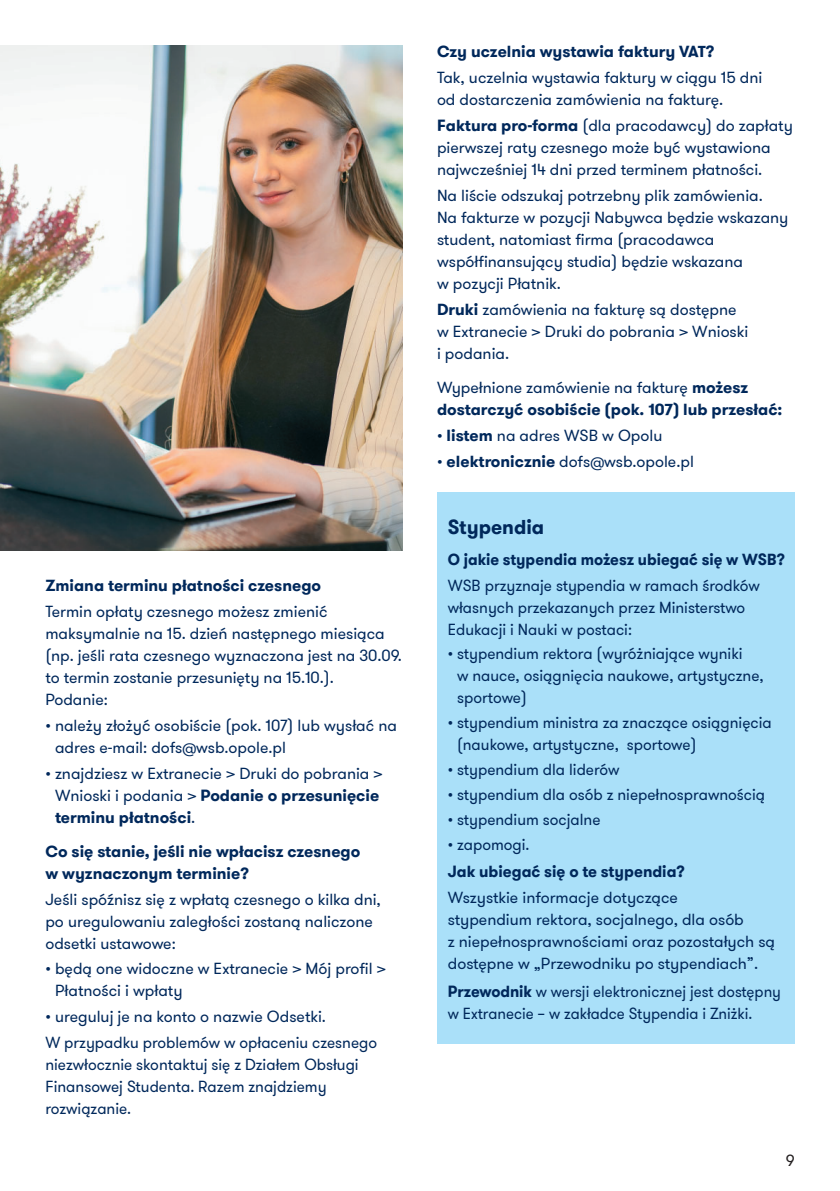
<style>
.page{position:relative;width:840px;height:1191px;background:#fff}
.page>*{position:absolute;margin:0;border:0;box-sizing:border-box;transform-origin:0 0}
.t1{font:700 20px "GT Walsheim Pro";color:#00285b}
.t2{font:16px/22px "GT Walsheim Pro";color:#00285b}
.t3{font:700 16px/22px "GT Walsheim Pro";color:#00285b}
.t4{font:16px/22px "GT Walsheim Pro";color:#00285b;scale:.95 1}
.t5{font:700 16px "GT Walsheim Pro";color:#00285b;scale:.95 1}
.t6{font:16px "GT Walsheim Pro";color:#231f20}
.s1{font-weight:700}
.s2{font-weight:400}
</style>
<div class="page">
<img style="left:0;top:45px;width:403px;height:505px">
<div style="left:437px;top:492px;width:357px;height:551px;background:#aae0f9"></div>
<p class="t3" style="left:45px;top:574px;width:277px">Zmiana terminu płatności czesnego</p>
<p class="t2" style="left:45px;top:600px;width:358px">Termin opłaty czesnego możesz zmienić maksymalnie na 15. dzień następnego miesiąca (np. jeśli rata czesnego wyznaczona jest na 30.09. to termin zostanie przesunięty na 15.10.).<br>Podanie:</p>
<p class="t2" style="left:55px;top:714px;width:343px;text-indent:-10px">• należy złożyć osobiście (pok. 107) lub wysłać na adres e-mail: dofs@wsb.opole.pl</p>
<p class="t2" style="left:55px;top:762px;width:329px;text-indent:-10px">• znajdziesz w Extranecie &gt; Druki do pobrania &gt;<br>Wnioski i podania &gt; <span class="s1">Podanie o przesunięcie terminu płatności</span>.</p>
<p class="t3" style="left:45px;top:840px;width:316px">Co się stanie, jeśli nie wpłacisz czesnego w wyznaczonym terminie?</p>
<p class="t2" style="left:45px;top:887px;width:337px">Jeśli spóźnisz się z wpłatą czesnego o kilka dni, po uregulowaniu zaległości zostaną naliczone odsetki ustawowe:</p>
<p class="t2" style="left:55px;top:957px;width:332px;text-indent:-10px">• będą one widoczne w Extranecie &gt; Mój profil &gt;<br>Płatności i wpłaty</p>
<p class="t2" style="left:45px;top:1003px;width:333px;line-height:26px">• ureguluj je na konto o nazwie Odsetki.<br>W przypadku problemów w opłaceniu czesnego</p>
<p class="t2" style="left:45px;top:1053px;width:314px">niezwłocznie skontaktuj się z Działem Obsługi<br>Finansowej Studenta. Razem znajdziemy rozwiązanie.</p>
<p class="t3" style="left:437px;top:41px;width:279px">Czy uczelnia wystawia faktury VAT?</p>
<p class="t2" style="left:437px;top:67px;width:327px">Tak, uczelnia wystawia faktury w ciągu 15 dni od dostarczenia zamówienia na fakturę.</p>
<p class="t2" style="left:437px;top:114px;width:357px"><span class="s1">Faktura pro-forma</span> (dla pracodawcy) do zapłaty pierwszej raty czesnego może być wystawiona najwcześniej 14 dni przed terminem płatności.</p>
<p class="t2" style="left:437px;top:184px;width:353px">Na liście odszukaj potrzebny plik zamówienia.<br>Na fakturze w pozycji Nabywca będzie wskazany student, natomiast firma (pracodawca współfinansujący studia) będzie wskazana<br>w pozycji Płatnik.</p>
<p class="t2" style="left:437px;top:298px;width:313px"><span class="s1">Druki</span> zamówienia na fakturę są dostępne w Extranecie &gt; Druki do pobrania &gt; Wnioski i podania.</p>
<p class="t3" style="left:437px;top:376px;width:347px"><span class="s2">Wypełnione zamówienie na fakturę</span> możesz dostarczyć osobiście (pok. 107) lub przesłać:</p>
<p class="t2" style="left:437px;top:424px;width:227px">• <span class="s1">listem</span> na adres WSB w Opolu</p>
<p class="t2" style="left:437px;top:450px;width:258px">• <span class="s1">elektronicznie</span> dofs@wsb.opole.pl</p>
<p class="t1" style="left:447px;top:514px;width:98px">Stypendia</p>
<p class="t5" style="left:447px;top:549px;width:356px">O jakie stypendia możesz ubiegać się w WSB?</p>
<p class="t2" style="left:447px;top:574px;width:313px">WSB przyznaje stypendia w ramach środków własnych przekazanych przez Ministerstwo<br>Edukacji i Nauki w postaci:</p>
<p class="t2" style="left:457px;top:642px;width:308px;text-indent:-9px">• stypendium rektora (wyróżniające wyniki<br>w nauce, osiągnięcia naukowe, artystyczne, sportowe)</p>
<p class="t2" style="left:457px;top:711px;width:316px;text-indent:-9px">• stypendium ministra za znaczące osiągnięcia (naukowe, artystyczne, sportowe)</p>
<p class="t2" style="left:447px;top:758px;width:173px">• stypendium dla liderów</p>
<p class="t2" style="left:447px;top:783px;width:319px">• stypendium dla osób z niepełnosprawnością</p>
<p class="t2" style="left:447px;top:808px;width:154px">• stypendium socjalne</p>
<p class="t2" style="left:447px;top:833px;width:83px">• zapomogi.</p>
<p class="t3" style="left:447px;top:860px;width:238px">Jak ubiegać się o te stypendia?</p>
<p class="t2" style="left:447px;top:886px;width:329px">Wszystkie informacje dotyczące<br>stypendium rektora, socjalnego, dla osób<br>z niepełnosprawnościami oraz pozostałych są dostępne w „Przewodniku po stypendiach”.</p>
<p class="t4" style="left:447px;top:980px;width:352px"><span class="s1">Przewodnik</span> w wersji elektronicznej jest dostępny w Extranecie – w zakładce Stypendia i Zniżki.</p>
<p class="t6" style="left:785px;top:1150px;width:10px">9</p>
</div>
